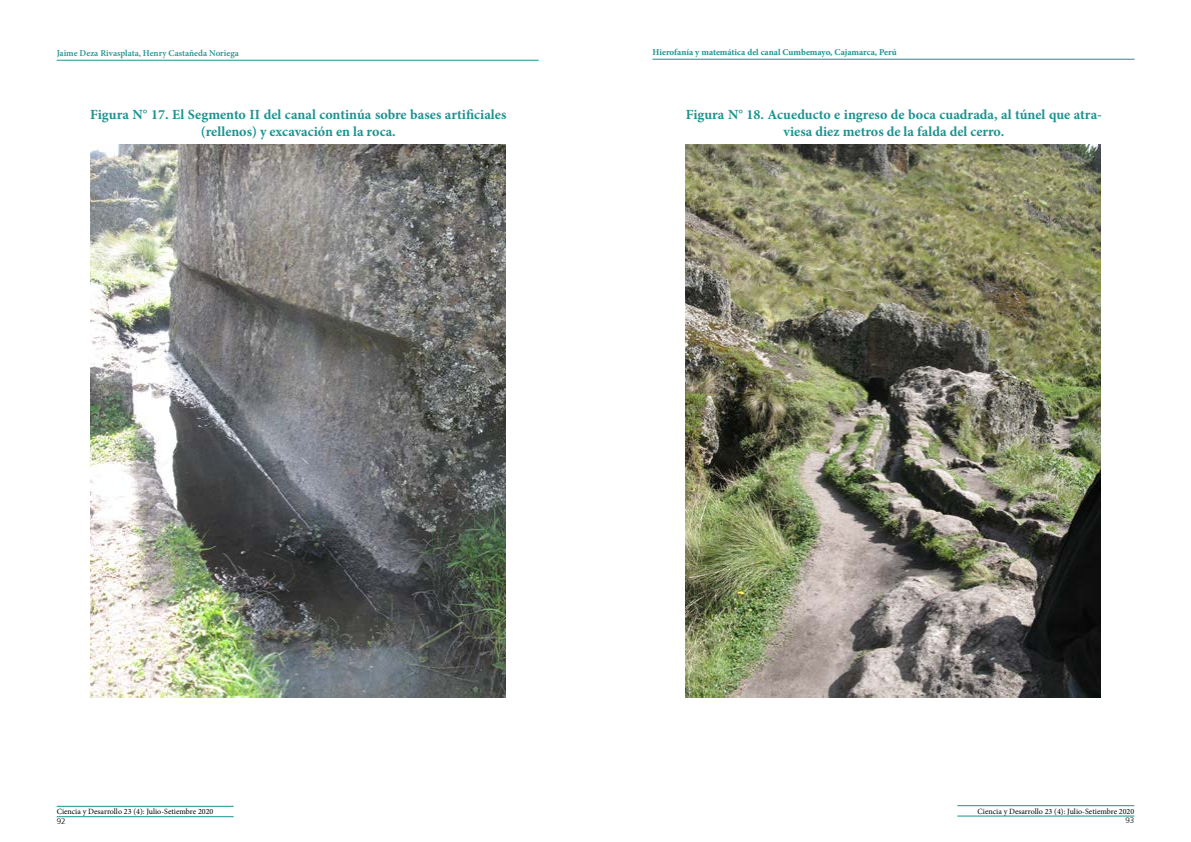
<style>
.page{position:relative;width:1191px;height:842px;background:#fff}
.page>*{position:absolute;margin:0;border:0;box-sizing:border-box;transform-origin:0 0}
.t1{font:700 14px/16.8px "Minion Pro";color:#1a9490;text-align:center}
.t2{font:700 9px "Minion Pro";letter-spacing:-.005em;color:#1a9490}
.t3{font:600 9px "Minion Pro";color:#1a9490}
.t4{font:8px "Minion Pro";color:#000}
.t5{font:300 8px "Frutiger";color:#000}
</style>
<div class="page">
<hr style="left:57px;top:60px;width:482px;height:1px;background:#1a9490">
<hr style="left:652px;top:59px;width:482px;height:1px;background:#1a9490">
<hr style="left:957px;top:805px;width:177px;height:1px;background:#1a9490">
<hr style="left:957px;top:816px;width:177px;height:1px;background:#1a9490">
<hr style="left:57px;top:806px;width:177px;height:1px;background:#1a9490">
<hr style="left:57px;top:816px;width:177px;height:1px;background:#1a9490">
<img style="left:90px;top:144px;width:415px;height:554px">
<img style="left:685px;top:144px;width:415px;height:554px">
<p class="t3" style="left:57px;top:47px;width:184px">Jaime Deza Rivasplata, Henry Castañeda Noriega</p>
<p class="t2" style="left:652px;top:46px;width:246px">Hierofanía y matemática del canal Cumbemayo, Cajamarca, Perú</p>
<p class="t1" style="left:90px;top:106px;width:418px">Figura N° 17. El Segmento II del canal continúa sobre bases artificiales (rellenos) y excavación en la roca.</p>
<p class="t1" style="left:685px;top:106px;width:418px">Figura N° 18. Acueducto e ingreso de boca cuadrada, al túnel que atra&shy;viesa diez metros de la falda del cerro.</p>
<p class="t4" style="left:57px;top:806px;width:158px">Ciencia y Desarrollo 23 (4): Julio-Setiembre 2020</p>
<p class="t4" style="left:977px;top:806px;width:158px">Ciencia y Desarrollo 23 (4): Julio-Setiembre 2020</p>
<p class="t5" style="left:57px;top:816px;width:10px">92</p>
<p class="t5" style="left:1125px;top:815px;width:10px">93</p>
</div>
